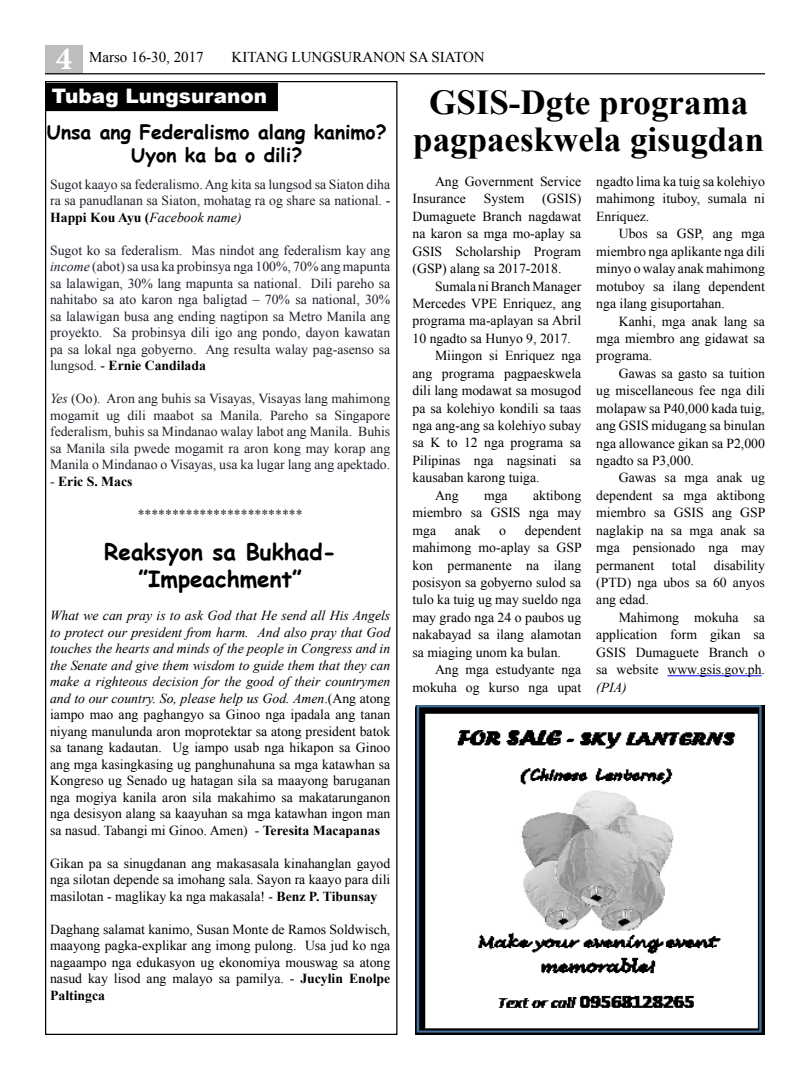
<style>
.page{position:relative;width:810px;height:1080px;background:#fff}
.page>*{position:absolute;margin:0;border:0;box-sizing:border-box;transform-origin:0 0}
.t1{font:700 35px/37.5px "Times New Roman";color:#000;text-align:center}
.t2{font:700 22.5px/27.5px "Comic Sans MS";color:#000;text-align:center}
.t3{font:900 20px "Arial";color:#fff}
.t4{font:700 19.38px/22.5px "Comic Sans MS";color:#000;text-align:center}
.t5{font:15px "Times New Roman";color:#000}
.t6{font:13.75px/17.4px "Times New Roman";color:#000;text-align:justify}
.t7{font:13.75px/16.5px "Times New Roman";color:#1d2129;text-align:justify}
.t8{font:700 13.75px "Times New Roman";color:#000}
.t9{font:italic 13.75px "Times New Roman";color:#000}
.s1{font-family:"Minion Pro";font-weight:700;font-size:32.5px;color:#fff}
.s2{color:#000}
.s3{font-weight:700;color:#000}
.s4{font-style:italic;color:#000}
.s5{font-style:italic}
.s6{font-weight:400;color:#1d2129}
.s7{font-weight:700}
</style>
<div class="page">
<div style="left:45px;top:45px;width:38px;height:29px;background:#bdbdbd"></div>
<hr style="left:45px;top:73px;width:720px;height:1px;background:#000">
<div style="left:47px;top:83px;width:230px;height:27px;background:#000"></div>
<div style="left:46px;top:83px;width:232px;height:28px;border:1px solid #000"></div>
<img style="left:416px;top:705px;width:349px;height:330px">
<hr style="left:667px;top:675px;width:95px;height:1px;background:#00f">
<p class="t5" style="left:56px;top:47px;width:149px"><span class="s1">4</span> Marso 16-30, 2017</p>
<p class="t5" style="left:232px;top:47px;width:255px">KITANG LUNGSURANON SA SIATON</p>
<h3 class="t3" style="left:52px;top:81px;width:217px">Tubag Lungsuranon</h3>
<h3 class="t4" style="left:47px;top:120px;width:342px">Unsa ang Federalismo alang kanimo?<br>Uyon ka ba o dili?</h3>
<p class="t7" style="left:50px;top:176px;width:342px">Sugot kaayo sa federalismo. Ang kita sa lungsod sa Siaton diha ra sa panudlanan sa Siaton, mohatag ra og share sa national. <span class="s2">- </span><span class="s3">Happi Kou Ayu (</span><span class="s4">Facebook name)</span></p>
<p class="t7" style="left:50px;top:242px;width:342px">Sugot ko sa federalism. Mas nindot ang federalism kay ang <span class="s5">income</span> (abot) sa usa ka probinsya nga 100%, 70% ang mapunta sa lalawigan, 30% lang mapunta sa national. Dili pareho sa nahitabo sa ato karon nga baligtad – 70% sa national, 30% sa lalawigan busa ang ending nagtipon sa Metro Manila ang proyekto. Sa probinsya dili igo ang pondo, dayon kawatan pa sa lokal nga gobyerno. Ang resulta walay pag-asenso sa lungsod. <span class="s2">-</span> <span class="s3">Ernie Candilada</span></p>
<p class="t7" style="left:50px;top:390px;width:342px"><span class="s5">Yes</span> (Oo). Aron ang buhis sa Visayas, Visayas lang mahimong mogamit ug dili maabot sa Manila. Pareho sa Singapore federalism, buhis sa Mindanao walay labot ang Manila. Buhis sa Manila sila pwede mogamit ra aron kong may korap ang Manila o Mindanao o Visayas, usa ka lugar lang ang apektado.</p>
<p class="t8" style="left:50px;top:472px;width:84px"><span class="s6">-</span> Eric S. Macs</p>
<p class="t7" style="left:138px;top:506px;width:167px">************************</p>
<h2 class="t2" style="left:104px;top:537px;width:234px">Reaksyon sa Bukhad-”Impeachment”</h2>
<p class="t6" style="left:50px;top:607px;width:342px;line-height:16.5px"><span class="s5">What we can pray is to ask God that He send all His Angels to protect our president from harm. And also pray that God touches the hearts and minds of the people in Congress and in the Senate and give them wisdom to guide them that they can make a righteous decision for the good of their countrymen and to our country. So, please help us God. Amen</span>.(Ang atong iampo mao ang paghangyo sa Ginoo nga ipadala ang tanan niyang manulunda aron moprotektar sa atong president batok sa tanang kadautan. Ug iampo usab nga hikapon sa Ginoo ang mga kasingkasing ug panghunahuna sa mga katawhan sa Kongreso ug Senado ug hatagan sila sa maayong baruganan nga mogiya kanila aron sila makahimo sa makatarunganon nga desisyon alang sa kaayuhan sa mga katawhan ingon man sa nasud. Tabangi mi Ginoo. Amen) - <span class="s7">Teresita Macapanas</span></p>
<p class="t6" style="left:50px;top:855px;width:342px;line-height:16.5px">Gikan pa sa sinugdanan ang makasasala kinahanglan gayod nga silotan depende sa imohang sala. Sayon ra kaayo para dili masilotan - maglikay ka nga makasala! - <span class="s7">Benz P. Tibunsay</span></p>
<p class="t6" style="left:50px;top:921px;width:342px;line-height:16.5px">Daghang salamat kanimo, Susan Monte de Ramos Soldwisch, maayong pagka-explikar ang imong pulong. Usa jud ko nga nagaampo nga edukasyon ug ekonomiya mouswag sa atong nasud kay lisod ang malayo sa pamilya. - <span class="s7">Jucylin Enolpe Paltingca</span></p>
<h1 class="t1" style="left:413px;top:82px;width:353px">GSIS-Dgte programa pagpaeskwela gisugdan</h1>
<p class="t6" style="left:596px;top:173px;width:170px">ngadto lima ka tuig sa kolehiyo mahimong ituboy, sumala ni Enriquez.</p>
<p class="t6" style="left:596px;top:225px;width:170px;text-indent:22px">Ubos sa GSP, ang mga miembro nga aplikante nga dili minyo o walay anak mahimong motuboy sa ilang dependent nga ilang gisuportahan.</p>
<p class="t6" style="left:596px;top:312px;width:170px;text-indent:22px">Kanhi, mga anak lang sa mga miembro ang gidawat sa programa.</p>
<p class="t6" style="left:596px;top:364px;width:170px;text-indent:22px">Gawas sa gasto sa tuition ug miscellaneous fee nga dili molapaw sa P40,000 kada tuig, ang GSIS midugang sa binulan nga allowance gikan sa P2,000 ngadto sa P3,000.</p>
<p class="t6" style="left:596px;top:469px;width:171px;text-indent:22px">Gawas sa mga anak ug dependent sa mga aktibong miembro sa GSIS ang GSP naglakip na sa mga anak sa mga pensionado nga may permanent</p>
<p class="t6" style="left:413px;top:172px;width:170px;text-indent:22px">Ang Government Service<br>Insurance</p>
<p class="t6" style="left:413px;top:190px;width:170px;text-indent:130px">(GSIS)<br>Dumaguete Branch nagdawat na karon sa mga mo-aplay sa GSIS Scholarship Program (GSP) alang sa 2017-2018.</p>
<p class="t6" style="left:435px;top:277px;width:148px">Sumala ni Branch Manager</p>
<p class="t6" style="left:413px;top:294px;width:170px">Mercedes VPE Enriquez, ang</p>
<p class="t6" style="left:413px;top:312px;width:170px">programa ma-aplayan sa Abril</p>
<p class="t6" style="left:413px;top:329px;width:160px">10 ngadto sa Hunyo 9, 2017.</p>
<p class="t6" style="left:435px;top:347px;width:148px">Miingon si Enriquez nga</p>
<p class="t6" style="left:413px;top:364px;width:170px">ang programa pagpaeskwela</p>
<p class="t6" style="left:413px;top:382px;width:170px">dili lang modawat sa mosugod</p>
<p class="t6" style="left:413px;top:399px;width:170px">pa sa kolehiyo kondili sa taas</p>
<p class="t6" style="left:413px;top:417px;width:170px">nga ang-ang sa kolehiyo subay</p>
<p class="t6" style="left:413px;top:434px;width:170px">sa K to 12 nga programa sa</p>
<p class="t6" style="left:413px;top:451px;width:170px">Pilipinas nga nagsinati sa</p>
<p class="t6" style="left:413px;top:469px;width:129px">kausaban karong tuiga.</p>
<p class="t6" style="left:435px;top:486px;width:25px">Ang</p>
<p class="t6" style="left:484px;top:486px;width:25px">mga</p>
<p class="t6" style="left:484px;top:190px;width:42px">System</p>
<p class="t6" style="left:413px;top:486px;width:170px;text-indent:121px">aktibong miembro sa GSIS nga may mga</p>
<p class="t6" style="left:413px;top:521px;width:171px;text-indent:112px">dependent mahimong mo-aplay sa GSP kon permanente na ilang posisyon sa gobyerno sulod sa tulo ka tuig ug may sueldo nga may grado nga 24 o paubos ug nakabayad sa ilang alamotan sa miaging unom ka bulan.</p>
<p class="t6" style="left:413px;top:661px;width:170px;text-align:right">Ang mga estudyante nga mokuha og kurso nga upat</p>
<p class="t6" style="left:455px;top:521px;width:27px">anak</p>
<p class="t6" style="left:499px;top:521px;width:8px">o</p>
<p class="t6" style="left:596px;top:556px;width:170px;text-indent:118px">disability (PTD) nga ubos sa 60 anyos ang edad.</p>
<p class="t6" style="left:596px;top:608px;width:170px;text-indent:22px">Mahimong mokuha sa application form gikan sa GSIS Dumaguete Branch o sa website www.gsis.gov.ph.</p>
<p class="t9" style="left:596px;top:678px;width:32px">(PIA)</p>
<p class="t6" style="left:672px;top:556px;width:26px">total</p>
</div>
